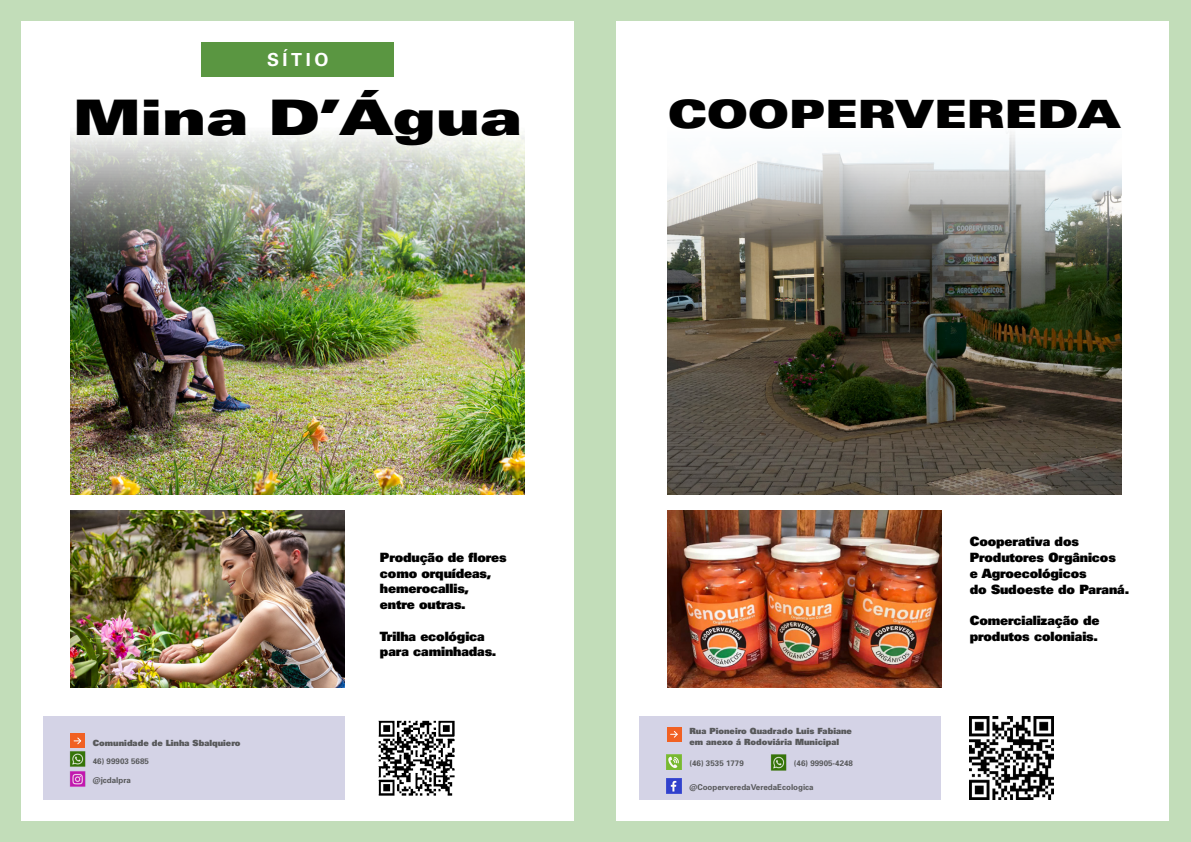
<style>
.page{position:relative;width:1191px;height:842px;background:#fff}
.page>*{position:absolute;margin:0;border:0;box-sizing:border-box;transform-origin:0 0}
.t1{font:900 expanded 49px "Univers";letter-spacing:-.01em;color:#000}
.t2{font:900 expanded 39px "Univers";letter-spacing:-.01em;color:#000}
.t3{font:700 18px "Univers";letter-spacing:.2em;color:#fff}
.t4{font:900 12.8px/15.8px "Univers";letter-spacing:-.01em;color:#000}
.t5{font:900 8.5px/11px "Univers";color:#58595b}
.t6{font:700 8px "Univers";color:#58595b}
</style>
<div class="page">
<div style="left:0;top:0;width:609px;height:842px;background:#c2ddb9"></div>
<div style="left:581px;top:0;width:610px;height:842px;background:#c2ddb9"></div>
<div style="left:21px;top:21px;width:553px;height:800px;background:#fff"></div>
<div style="left:616px;top:21px;width:553px;height:800px;background:#fff"></div>
<div style="left:43px;top:716px;width:301px;height:83px;background:#d4d3e6"></div>
<div style="left:639px;top:716px;width:302px;height:83px;background:#d4d3e6"></div>
<img style="left:71px;top:132px;width:453px;height:363px">
<img style="left:667px;top:132px;width:454px;height:363px">
<div style="left:201px;top:43px;width:193px;height:34px;background:#5a9641"></div>
<img style="left:71px;top:510px;width:273px;height:178px">
<img style="left:667px;top:510px;width:274px;height:178px">
<div style="left:70px;top:733px;width:15px;height:15px;background:#f16123"></div>
<svg style="left:74px;top:737px;width:8px;height:8px"></svg>
<img style="left:69px;top:751px;width:17px;height:36px">
<img style="left:969px;top:716px;width:84px;height:83px">
<img style="left:378px;top:720px;width:77px;height:76px">
<div style="left:666px;top:727px;width:15px;height:15px;background:#f16123"></div>
<svg style="left:670px;top:731px;width:8px;height:7px"></svg>
<img style="left:666px;top:779px;width:15px;height:15px">
<img style="left:770px;top:754px;width:17px;height:17px">
<img style="left:666px;top:755px;width:15px;height:15px">
<h3 class="t3" style="left:267px;top:48px;width:63px">SÍTIO</h3>
<h1 class="t1" style="left:73px;top:89px;width:450px">Mina D’Água</h1>
<h2 class="t2" style="left:667px;top:91px;width:454px">COOPERVEREDA</h2>
<p class="t5" style="left:93px;top:737px;width:149px">Comunidade de Linha Sbalquiero</p>
<p class="t6" style="left:93px;top:756px;width:58px">46) 99903 5685</p>
<p class="t6" style="left:93px;top:775px;width:40px">@jcdalpra</p>
<p class="t4" style="left:380px;top:549px;width:128px">Produção de flores como orquídeas, hemerocallis, entre outras.</p>
<p class="t4" style="left:380px;top:628px;width:118px">Trilha ecológica para caminhadas.</p>
<p class="t5" style="left:689px;top:725px;width:164px">Rua Pioneiro Quadrado Luis Fabiane em anexo á Rodoviária Municipal</p>
<p class="t6" style="left:689px;top:782px;width:126px">@CooperveredaVeredaEcologica</p>
<p class="t6" style="left:689px;top:758px;width:56px">(46) 3535 1779</p>
<p class="t6" style="left:794px;top:758px;width:61px">(46) 99905-4248</p>
<p class="t4" style="left:969px;top:533px;width:161px">Cooperativa dos<br>Produtores Orgânicos<br>e Agroecológicos<br>do Sudoeste do Paraná.</p>
<p class="t4" style="left:969px;top:612px;width:131px">Comercialização de produtos coloniais.</p>
</div>
